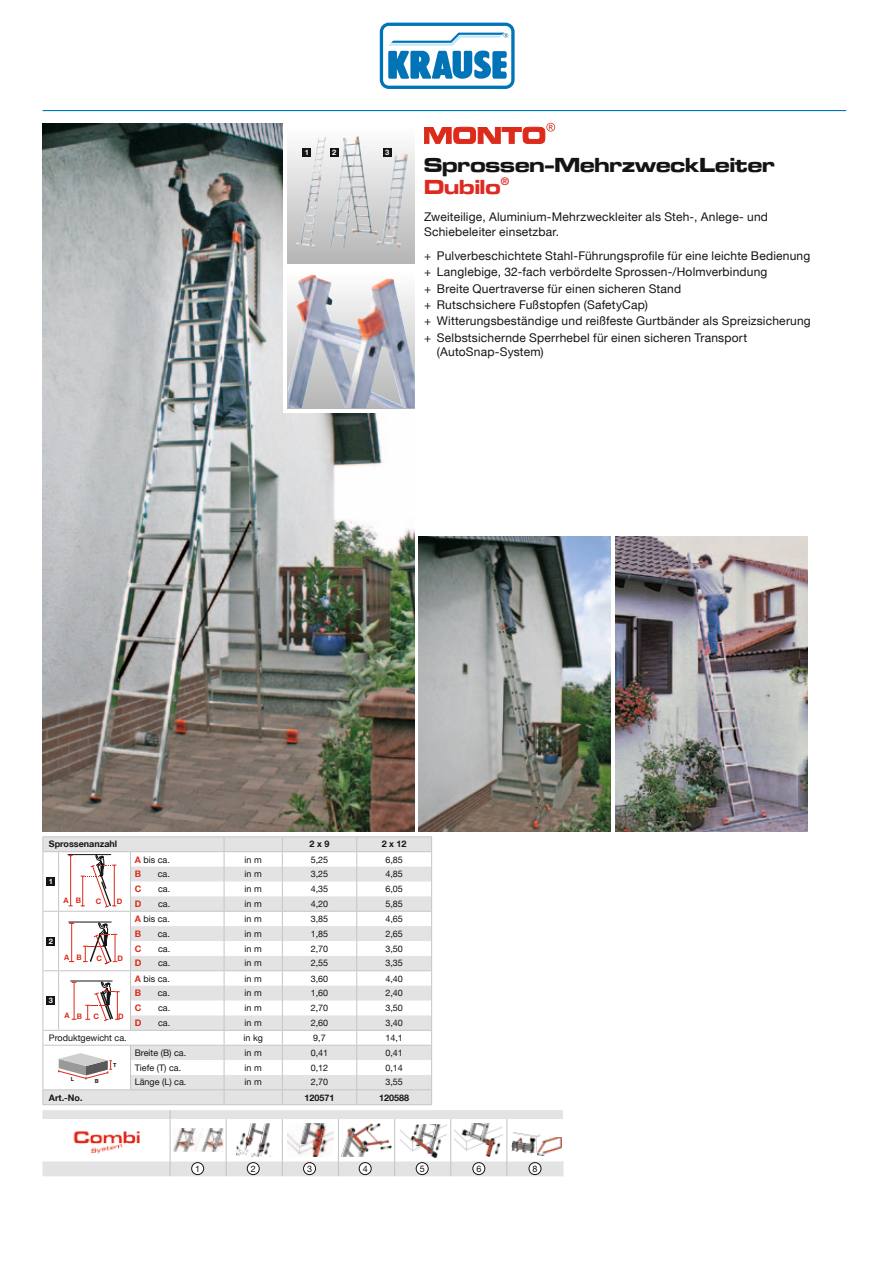
<style>
.page{position:relative;width:893px;height:1263px;background:#fff}
.page>*{position:absolute;margin:0;border:0;box-sizing:border-box;transform-origin:0 0}
.t1{font:21px/22.5px "Microgramma D Bold Exte";color:#131413}
.t2{font:12px/16.4px "Helvetica Neue LT";letter-spacing:.015em;color:#131413}
.t3{font:9px "Helvetica Neue LT";color:#131413}
.t4{font:700 9px "Helvetica Neue LT";color:#131413}
.t5{font:700 9px "Helvetica Neue LT";color:#dc2a1b}
.t6{font:700 7.5px "Helvetica Neue LT";color:#dc2a1b}
.t7{font:700 7.5px "Helvetica Neue LT";color:#fff}
.t8{font:700 5.55px "Helvetica LT Std";color:#131413}
.s1{color:#de2921}
.s2{font-weight:700;color:#dc2a1b}
</style>
<div class="page">
<svg style="left:378px;top:21px;width:138px;height:69px"></svg>
<svg style="left:380px;top:23px;width:135px;height:66px"></svg>
<hr style="left:43px;top:110px;width:803px;height:1px;background:#0074b7">
<img style="left:43px;top:123px;width:372px;height:709px">
<div style="left:283px;top:116px;width:136px;height:296px;background:#fff"></div>
<img style="left:419px;top:537px;width:192px;height:294px">
<img style="left:615px;top:537px;width:193px;height:294px">
<div style="left:288px;top:123px;width:127px;height:141px;background:linear-gradient(to bottom,#fff,#b5b5b5)"></div>
<img style="left:296px;top:136px;width:30px;height:112px">
<img style="left:288px;top:275px;width:127px;height:133px">
<img style="left:331px;top:136px;width:47px;height:112px">
<img style="left:376px;top:153px;width:32px;height:94px">
<div style="left:303px;top:148px;width:8px;height:9px;background:#131413"></div>
<div style="left:330px;top:148px;width:9px;height:9px;background:#131413"></div>
<div style="left:383px;top:148px;width:8px;height:9px;background:#131413"></div>
<svg style="left:43px;top:836px;width:520px;height:340px"></svg>
<img style="left:173px;top:1128px;width:50px;height:24px">
<img style="left:235px;top:1124px;width:38px;height:33px">
<img style="left:287px;top:1124px;width:46px;height:33px">
<img style="left:342px;top:1124px;width:49px;height:33px">
<img style="left:399px;top:1124px;width:47px;height:33px">
<img style="left:455px;top:1124px;width:48px;height:33px">
<img style="left:512px;top:1130px;width:28px;height:23px">
<img style="left:537px;top:1137px;width:25px;height:19px">
<img style="left:69px;top:1127px;width:73px;height:28px">
<div style="left:192px;top:1162px;width:12px;height:12px;background:#fff;border-radius:50%"></div>
<div style="left:191px;top:1162px;width:13px;height:13px;border:1px solid #131413;border-radius:50%"></div>
<div style="left:247px;top:1162px;width:12px;height:12px;background:#fff;border-radius:50%"></div>
<div style="left:247px;top:1162px;width:13px;height:13px;border:1px solid #131413;border-radius:50%"></div>
<div style="left:304px;top:1162px;width:12px;height:12px;background:#fff;border-radius:50%"></div>
<div style="left:303px;top:1162px;width:13px;height:13px;border:1px solid #131413;border-radius:50%"></div>
<div style="left:359px;top:1162px;width:12px;height:12px;background:#fff;border-radius:50%"></div>
<div style="left:359px;top:1162px;width:13px;height:13px;border:1px solid #131413;border-radius:50%"></div>
<div style="left:416px;top:1162px;width:12px;height:12px;background:#fff;border-radius:50%"></div>
<div style="left:416px;top:1162px;width:13px;height:13px;border:1px solid #131413;border-radius:50%"></div>
<div style="left:473px;top:1162px;width:12px;height:12px;background:#fff;border-radius:50%"></div>
<div style="left:472px;top:1162px;width:13px;height:13px;border:1px solid #131413;border-radius:50%"></div>
<div style="left:529px;top:1162px;width:12px;height:12px;background:#fff;border-radius:50%"></div>
<div style="left:529px;top:1162px;width:12px;height:13px;border:1px solid #131413;border-radius:50%"></div>
<svg style="left:424px;top:123px;width:131px;height:21px"></svg>
<p class="t7" style="left:305px;top:148px;width:6px">1</p>
<p class="t7" style="left:332px;top:148px;width:6px">2</p>
<p class="t7" style="left:385px;top:148px;width:6px">3</p>
<p class="t1" style="left:424px;top:153px;width:352px">Sprossen-MehrzweckLeiter<br><span class="s1">Dubilo</span><sup>®</sup></p>
<p class="t2" style="left:424px;top:210px;width:345px;line-height:14.2px">Zweiteilige, Aluminium-Mehrzweckleiter als Steh-, Anlege- und<br>Schiebeleiter einsetzbar.</p>
<p class="t2" style="left:424px;top:247px;width:388px">+ Pulverbeschichtete Stahl-Führungsprofile für eine leichte Bedienung + Langlebige, 32-fach verbördelte Sprossen-/Holmverbindung<br>+ Breite Quertraverse für einen sicheren Stand<br>+ Rutschsichere Fußstopfen (SafetyCap)<br>+ Witterungsbeständige und reißfeste Gurtbänder als Spreizsicherung + Selbstsichernde Sperrhebel für einen sicheren Transport</p>
<p class="t2" style="left:437px;top:343px;width:108px">(AutoSnap-System)</p>
<p class="t4" style="left:49px;top:839px;width:70px">Sprossenanzahl</p>
<p class="t4" style="left:310px;top:839px;width:21px">2 x 9</p>
<p class="t4" style="left:382px;top:839px;width:26px">2 x 12</p>
<p class="t7" style="left:49px;top:877px;width:6px">1</p>
<p class="t3" style="left:135px;top:854px;width:37px"><span class="s2">A</span> bis ca.</p>
<p class="t3" style="left:245px;top:854px;width:19px">in m</p>
<p class="t3" style="left:311px;top:854px;width:19px">5,25</p>
<p class="t3" style="left:385px;top:854px;width:19px">6,85</p>
<p class="t5" style="left:135px;top:868px;width:8px">B</p>
<p class="t3" style="left:158px;top:869px;width:14px">ca.</p>
<p class="t3" style="left:245px;top:869px;width:19px">in m</p>
<p class="t3" style="left:311px;top:869px;width:19px">3,25</p>
<p class="t3" style="left:385px;top:869px;width:19px">4,85</p>
<p class="t5" style="left:135px;top:883px;width:8px">C</p>
<p class="t3" style="left:158px;top:883px;width:14px">ca.</p>
<p class="t3" style="left:245px;top:883px;width:19px">in m</p>
<p class="t3" style="left:311px;top:883px;width:19px">4,35</p>
<p class="t3" style="left:385px;top:883px;width:19px">6,05</p>
<p class="t5" style="left:135px;top:898px;width:8px">D</p>
<p class="t3" style="left:158px;top:898px;width:14px">ca.</p>
<p class="t3" style="left:245px;top:898px;width:19px">in m</p>
<p class="t3" style="left:311px;top:898px;width:19px">4,20</p>
<p class="t3" style="left:385px;top:898px;width:19px">5,85</p>
<p class="t6" style="left:63px;top:896px;width:19px">A B</p>
<p class="t6" style="left:96px;top:896px;width:7px">C</p>
<p class="t6" style="left:117px;top:896px;width:7px">D</p>
<p class="t7" style="left:49px;top:936px;width:6px">2</p>
<p class="t7" style="left:49px;top:996px;width:6px">3</p>
<p class="t6" style="left:64px;top:953px;width:19px">A B</p>
<p class="t6" style="left:96px;top:953px;width:7px">C</p>
<p class="t6" style="left:118px;top:953px;width:7px">D</p>
<p class="t6" style="left:65px;top:1011px;width:19px">A B</p>
<p class="t6" style="left:94px;top:1012px;width:7px">C</p>
<p class="t6" style="left:118px;top:1012px;width:7px">D</p>
<p class="t3" style="left:135px;top:913px;width:37px"><span class="s2">A</span> bis ca.</p>
<p class="t3" style="left:245px;top:913px;width:19px">in m</p>
<p class="t3" style="left:311px;top:913px;width:19px">3,85</p>
<p class="t3" style="left:385px;top:913px;width:19px">4,65</p>
<p class="t5" style="left:135px;top:928px;width:8px">B</p>
<p class="t3" style="left:158px;top:928px;width:14px">ca.</p>
<p class="t3" style="left:245px;top:928px;width:19px">in m</p>
<p class="t3" style="left:311px;top:928px;width:19px">1,85</p>
<p class="t3" style="left:385px;top:928px;width:19px">2,65</p>
<p class="t5" style="left:135px;top:943px;width:8px">C</p>
<p class="t3" style="left:158px;top:943px;width:14px">ca.</p>
<p class="t3" style="left:245px;top:943px;width:19px">in m</p>
<p class="t3" style="left:311px;top:943px;width:19px">2,70</p>
<p class="t3" style="left:385px;top:943px;width:19px">3,50</p>
<p class="t5" style="left:135px;top:957px;width:8px">D</p>
<p class="t3" style="left:158px;top:958px;width:14px">ca.</p>
<p class="t3" style="left:245px;top:958px;width:19px">in m</p>
<p class="t3" style="left:311px;top:958px;width:19px">2,55</p>
<p class="t3" style="left:385px;top:958px;width:19px">3,35</p>
<p class="t3" style="left:135px;top:973px;width:37px"><span class="s2">A</span> bis ca.</p>
<p class="t3" style="left:245px;top:973px;width:19px">in m</p>
<p class="t3" style="left:311px;top:973px;width:19px">3,60</p>
<p class="t3" style="left:385px;top:973px;width:19px">4,40</p>
<p class="t5" style="left:135px;top:987px;width:8px">B</p>
<p class="t3" style="left:158px;top:988px;width:14px">ca.</p>
<p class="t3" style="left:245px;top:988px;width:19px">in m</p>
<p class="t3" style="left:311px;top:988px;width:19px">1,60</p>
<p class="t3" style="left:385px;top:988px;width:19px">2,40</p>
<p class="t5" style="left:135px;top:1002px;width:8px">C</p>
<p class="t3" style="left:158px;top:1003px;width:14px">ca.</p>
<p class="t3" style="left:245px;top:1003px;width:19px">in m</p>
<p class="t3" style="left:311px;top:1003px;width:19px">2,70</p>
<p class="t3" style="left:385px;top:1003px;width:19px">3,50</p>
<p class="t5" style="left:135px;top:1017px;width:8px">D</p>
<p class="t3" style="left:158px;top:1017px;width:14px">ca.</p>
<p class="t3" style="left:245px;top:1017px;width:19px">in m</p>
<p class="t3" style="left:311px;top:1017px;width:19px">2,60</p>
<p class="t3" style="left:385px;top:1017px;width:19px">3,40</p>
<p class="t3" style="left:49px;top:1032px;width:79px">Produktgewicht ca.</p>
<p class="t3" style="left:244px;top:1032px;width:21px">in kg</p>
<p class="t3" style="left:313px;top:1032px;width:14px">9,7</p>
<p class="t3" style="left:385px;top:1032px;width:19px">14,1</p>
<p class="t3" style="left:135px;top:1047px;width:53px">Breite (B) ca.</p>
<p class="t3" style="left:245px;top:1047px;width:19px">in m</p>
<p class="t3" style="left:311px;top:1047px;width:19px">0,41</p>
<p class="t3" style="left:385px;top:1047px;width:19px">0,41</p>
<p class="t3" style="left:135px;top:1062px;width:48px">Tiefe (T) ca.</p>
<p class="t3" style="left:245px;top:1062px;width:19px">in m</p>
<p class="t3" style="left:311px;top:1062px;width:19px">0,12</p>
<p class="t3" style="left:385px;top:1062px;width:19px">0,14</p>
<p class="t3" style="left:135px;top:1077px;width:53px">Länge (L) ca.</p>
<p class="t3" style="left:245px;top:1077px;width:19px">in m</p>
<p class="t3" style="left:311px;top:1077px;width:19px">2,70</p>
<p class="t3" style="left:385px;top:1077px;width:19px">3,55</p>
<p class="t4" style="left:49px;top:1092px;width:35px">Art.-No.</p>
<p class="t4" style="left:305px;top:1092px;width:32px">120571</p>
<p class="t4" style="left:379px;top:1092px;width:32px">120588</p>
<p class="t8" style="left:113px;top:1062px;width:5px">T</p>
<p class="t8" style="left:71px;top:1075px;width:5px">L</p>
<p class="t8" style="left:95px;top:1077px;width:6px">B</p>
<p class="t3" style="left:195px;top:1163px;width:7px">1</p>
<p class="t3" style="left:251px;top:1163px;width:7px">2</p>
<p class="t3" style="left:307px;top:1163px;width:7px">3</p>
<p class="t3" style="left:363px;top:1163px;width:7px">4</p>
<p class="t3" style="left:420px;top:1163px;width:7px">5</p>
<p class="t3" style="left:476px;top:1163px;width:7px">6</p>
<p class="t3" style="left:532px;top:1163px;width:7px">8</p>
</div>
